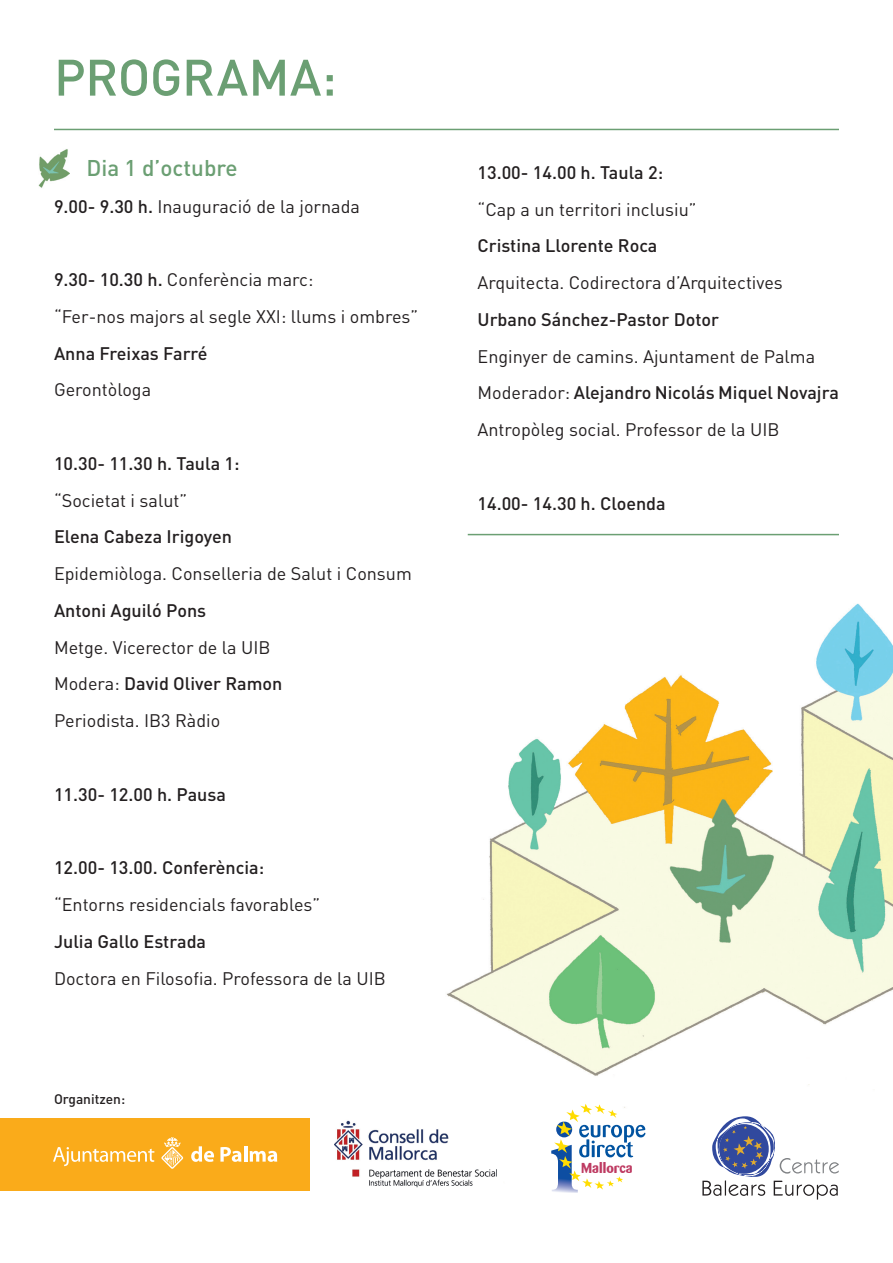
<style>
.page{position:relative;width:893px;height:1263px;background:#fff}
.page>*{position:absolute;margin:0;border:0;box-sizing:border-box;transform-origin:0 0}
.t1{font:500 50.4px "DIN";letter-spacing:-.01em;color:#6b9f73}
.t2{font:500 22.5px "DIN";color:#6b9f73}
.t3{font:18px "DIN";color:#231f20}
.t4{font:500 18px "DIN";color:#231f20}
.t5{font:700 14.4px "Barmeno";color:#be3b62}
.t6{font:500 13.8px "DIN";color:#231f20}
.s1{font-weight:500}
.s2{font-weight:400}
</style>
<div class="page">
<img style="left:446px;top:533px;width:447px;height:657px">
<div style="left:0;top:1118px;width:310px;height:72px;background:#faab1a"></div>
<svg style="left:161px;top:1137px;width:22px;height:32px"></svg>
<svg style="left:53px;top:1147px;width:101px;height:19px"></svg>
<svg style="left:191px;top:1146px;width:23px;height:16px"></svg>
<svg style="left:220px;top:1147px;width:21px;height:15px"></svg>
<hr style="left:244px;top:1146px;width:3px;height:15px;background:#fff">
<svg style="left:250px;top:1151px;width:27px;height:11px"></svg>
<img style="left:335px;top:1118px;width:161px;height:70px">
<hr style="left:468px;top:534px;width:371px;height:1px;background:#6b9f73">
<hr style="left:54px;top:129px;width:785px;height:1px;background:#6b9f73">
<img style="left:39px;top:149px;width:30px;height:39px">
<svg style="left:702px;top:1116px;width:137px;height:84px"></svg>
<img style="left:551px;top:1121px;width:27px;height:72px">
<svg style="left:554px;top:1104px;width:91px;height:85px"></svg>
<p class="t1" style="left:54px;top:45px;width:284px">PROGRAMA:</p>
<p class="t2" style="left:86px;top:153px;width:153px">Dia 1 d’octubre</p>
<p class="t3" style="left:54px;top:195px;width:307px"><span class="s1">9.00- 9.30 h.</span> Inauguració de la jornada</p>
<p class="t3" style="left:54px;top:268px;width:261px"><span class="s1">9.30- 10.30 h.</span> Conferència marc:</p>
<p class="t3" style="left:54px;top:305px;width:366px">“Fer-nos majors al segle XXI: llums i ombres”</p>
<p class="t4" style="left:54px;top:342px;width:155px">Anna Freixas Farré</p>
<p class="t3" style="left:54px;top:379px;width:99px">Gerontòloga</p>
<p class="t4" style="left:54px;top:452px;width:187px">10.30- 11.30 h. Taula 1:</p>
<p class="t3" style="left:54px;top:489px;width:135px">“Societat i salut”</p>
<p class="t4" style="left:54px;top:525px;width:180px">Elena Cabeza Irigoyen</p>
<p class="t3" style="left:54px;top:562px;width:359px">Epidemiòloga. Conselleria de Salut i Consum</p>
<p class="t4" style="left:54px;top:599px;width:154px">Antoni Aguiló Pons</p>
<p class="t3" style="left:54px;top:636px;width:218px">Metge. Vicerector de la UIB</p>
<p class="t4" style="left:54px;top:672px;width:230px"><span class="s2">Modera:</span> David Oliver Ramon</p>
<p class="t3" style="left:54px;top:709px;width:168px">Periodista. IB3 Ràdio</p>
<p class="t4" style="left:54px;top:783px;width:174px">11.30- 12.00 h. Pausa</p>
<p class="t4" style="left:54px;top:856px;width:212px">12.00- 13.00. Conferència:</p>
<p class="t3" style="left:54px;top:893px;width:268px">“Entorns residencials favorables”</p>
<p class="t4" style="left:54px;top:930px;width:154px">Julia Gallo Estrada</p>
<p class="t3" style="left:54px;top:967px;width:333px">Doctora en Filosofia. Professora de la UIB</p>
<p class="t6" style="left:54px;top:1090px;width:73px">Organitzen:</p>
<p class="t4" style="left:477px;top:161px;width:187px">13.00- 14.00 h. Taula 2:</p>
<p class="t3" style="left:477px;top:198px;width:221px">“Cap a un territori inclusiu”</p>
<p class="t4" style="left:477px;top:234px;width:181px">Cristina Llorente Roca</p>
<p class="t3" style="left:477px;top:271px;width:307px">Arquitecta. Codirectora d’Arquitectives</p>
<p class="t4" style="left:477px;top:308px;width:243px">Urbano Sánchez-Pastor Dotor</p>
<p class="t3" style="left:477px;top:345px;width:339px">Enginyer de camins. Ajuntament de Palma</p>
<p class="t4" style="left:477px;top:381px;width:363px"><span class="s2">Moderador:</span> Alejandro Nicolás Miquel Novajra</p>
<p class="t3" style="left:477px;top:418px;width:304px">Antropòleg social. Professor de la UIB</p>
<p class="t4" style="left:477px;top:492px;width:190px">14.00- 14.30 h. Cloenda</p>
<p class="t5" style="left:581px;top:1159px;width:53px">Mallorca</p>
</div>
